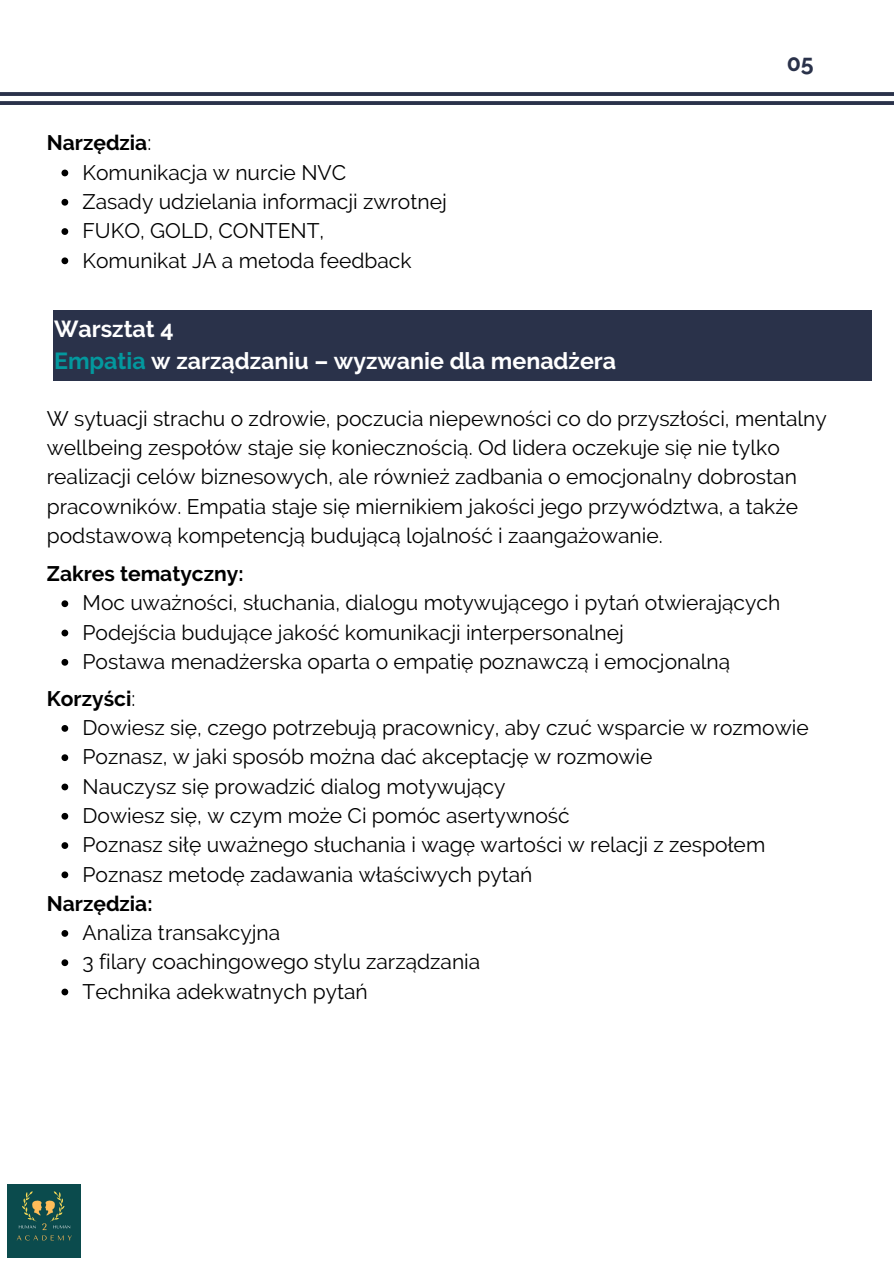
<style>
.page{position:relative;width:894px;height:1264px;background:#fff}
.page>*{position:absolute;margin:0;border:0;box-sizing:border-box;transform-origin:0 0}
.t1{font:700 23.25px "Raleway";color:#fff}
.t2{font:700 23.25px "Raleway";color:#2a324a}
.t3{font:21px/29.2px "Raleway";color:#000}
.t4{font:700 21px "Raleway";color:#000}
.s1{font-weight:400}
.s2{color:#03989e}
</style>
<div class="page">
<svg style="left:0;top:92px;width:893px;height:13px"></svg>
<div style="left:53px;top:310px;width:818px;height:71px;background:#2a324a"></div>
<svg style="left:61px;top:170px;width:7px;height:6px"></svg>
<svg style="left:61px;top:199px;width:7px;height:7px"></svg>
<svg style="left:61px;top:228px;width:7px;height:7px"></svg>
<svg style="left:61px;top:257px;width:7px;height:7px"></svg>
<svg style="left:61px;top:600px;width:7px;height:7px"></svg>
<svg style="left:61px;top:629px;width:7px;height:7px"></svg>
<svg style="left:61px;top:659px;width:7px;height:6px"></svg>
<svg style="left:61px;top:725px;width:7px;height:6px"></svg>
<svg style="left:61px;top:754px;width:7px;height:7px"></svg>
<svg style="left:61px;top:783px;width:7px;height:7px"></svg>
<svg style="left:61px;top:812px;width:7px;height:7px"></svg>
<svg style="left:61px;top:842px;width:7px;height:7px"></svg>
<svg style="left:61px;top:871px;width:7px;height:7px"></svg>
<svg style="left:61px;top:930px;width:7px;height:6px"></svg>
<svg style="left:61px;top:959px;width:7px;height:7px"></svg>
<svg style="left:61px;top:988px;width:7px;height:7px"></svg>
<img style="left:7px;top:1184px;width:74px;height:73px">
<p class="t4" style="left:47px;top:131px;width:106px">Narzędzia<span class="s1">:</span></p>
<p class="t3" style="left:83px;top:158px;width:265px">Komunikacja w nurcie NVC</p>
<p class="t3" style="left:83px;top:187px;width:365px">Zasady udzielania informacji zwrotnej</p>
<p class="t3" style="left:83px;top:216px;width:243px">FUKO, GOLD, CONTENT,</p>
<p class="t3" style="left:83px;top:245px;width:330px">Komunikat JA a metoda feedback</p>
<p class="t1" style="left:54px;top:315px;width:121px">Warsztat 4</p>
<p class="t1" style="left:54px;top:347px;width:563px"><span class="s2">Empatia</span> w zarządzaniu – wyzwanie dla menadżera</p>
<p class="t2" style="left:786px;top:49px;width:29px">05</p>
<p class="t3" style="left:47px;top:404px;width:781px">W sytuacji strachu o zdrowie, poczucia niepewności co do przyszłości, mentalny wellbeing zespołów staje się koniecznością. Od lidera oczekuje się nie tylko realizacji celów biznesowych, ale również zadbania o emocjonalny dobrostan pracowników. Empatia staje się miernikiem jakości jego przywództwa, a także podstawową kompetencją budującą lojalność i zaangażowanie.</p>
<p class="t4" style="left:47px;top:561px;width:198px">Zakres tematyczny:</p>
<p class="t3" style="left:83px;top:588px;width:699px">Moc uważności, słuchania, dialogu motywującego i pytań otwierających</p>
<p class="t3" style="left:83px;top:617px;width:542px">Podejścia budujące jakość komunikacji interpersonalnej</p>
<p class="t3" style="left:83px;top:647px;width:649px">Postawa menadżerska oparta o empatię poznawczą i emocjonalną</p>
<p class="t4" style="left:47px;top:686px;width:90px">Korzyści<span class="s1">:</span></p>
<p class="t3" style="left:83px;top:713px;width:727px">Dowiesz się, czego potrzebują pracownicy, aby czuć wsparcie w rozmowie</p>
<p class="t3" style="left:83px;top:742px;width:571px">Poznasz, w jaki sposób można dać akceptację w rozmowie</p>
<p class="t3" style="left:83px;top:771px;width:424px">Nauczysz się prowadzić dialog motywujący</p>
<p class="t3" style="left:83px;top:801px;width:488px">Dowiesz się, w czym może Ci pomóc asertywność</p>
<p class="t3" style="left:83px;top:830px;width:684px">Poznasz siłę uważnego słuchania i wagę wartości w relacji z zespołem</p>
<p class="t3" style="left:83px;top:859px;width:451px">Poznasz metodę zadawania właściwych pytań</p>
<p class="t3" style="left:83px;top:918px;width:199px">Analiza transakcyjna</p>
<p class="t3" style="left:83px;top:947px;width:399px">3 filary coachingowego stylu zarządzania</p>
<p class="t3" style="left:83px;top:976px;width:287px">Technika adekwatnych pytań</p>
<p class="t4" style="left:47px;top:891px;width:107px">Narzędzia:</p>
</div>
